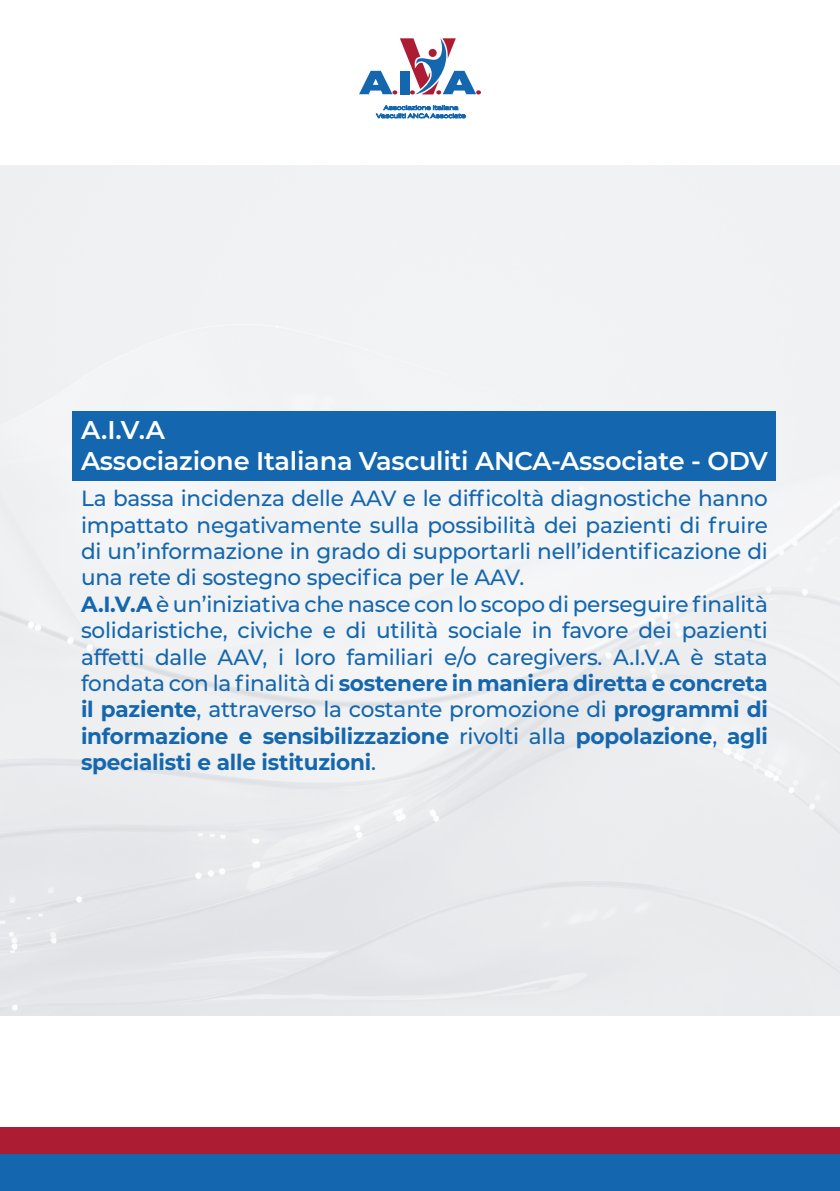
<style>
.page{position:relative;width:840px;height:1191px;background:#fff}
.page>*{position:absolute;margin:0;border:0;box-sizing:border-box;transform-origin:0 0}
.t1{font:600 25.6px "Montserrat";letter-spacing:-.01em;color:#fff}
.t2{font:500 22px/26.4px "Montserrat";letter-spacing:-.01em;color:#1467ae;text-align:justify}
.t3{font:5.8px/8.2px "Termina";color:#1467ae;text-align:center}
.s1{font-weight:700}
</style>
<div class="page">
<div style="left:0;top:1126px;width:839px;height:28px;background:#ac1c33"></div>
<div style="left:0;top:1154px;width:839px;height:37px;background:#1467ae"></div>
<svg style="left:359px;top:38px;width:121px;height:56px"></svg>
<div style="left:428px;top:49px;width:8px;height:8px;background:#ac1c33;border-radius:50%"></div>
<img style="left:0;top:165px;width:839px;height:851px">
<div style="left:72px;top:411px;width:702px;height:69px;background:#1467ae"></div>
<p class="t3" style="left:376px;top:103px;width:91px">Associazione Italiana<br>Vasculiti ANCA Associate</p>
<p class="t1" style="left:81px;top:412px;width:85px">A.I.V.A</p>
<p class="t1" style="left:81px;top:443px;width:688px">Associazione Italiana Vasculiti ANCA-Associate - ODV</p>
<p class="t2" style="left:81px;top:484px;width:688px">La bassa incidenza delle AAV e le difficoltà diagnostiche hanno impattato negativamente sulla possibilità dei pazienti di fruire di un’informazione in grado di supportarli nell’identificazione di una rete di sostegno specifica per le AAV.</p>
<p class="t2" style="left:81px;top:590px;width:688px"><span class="s1">A.I.V.A</span> è un’iniziativa che nasce con lo scopo di perseguire finalità solidaristiche, civiche e di utilità sociale in favore dei pazienti affetti dalle AAV, i loro familiari e/o caregivers. A.I.V.A è stata fondata con la finalità di <span class="s1">sostenere in maniera diretta e concreta il paziente</span>, attraverso la costante promozione di <span class="s1">programmi di informazione e sensibilizzazione</span> rivolti alla <span class="s1">popolazione</span>, <span class="s1">agli specialisti e alle istituzioni</span>.</p>
</div>
